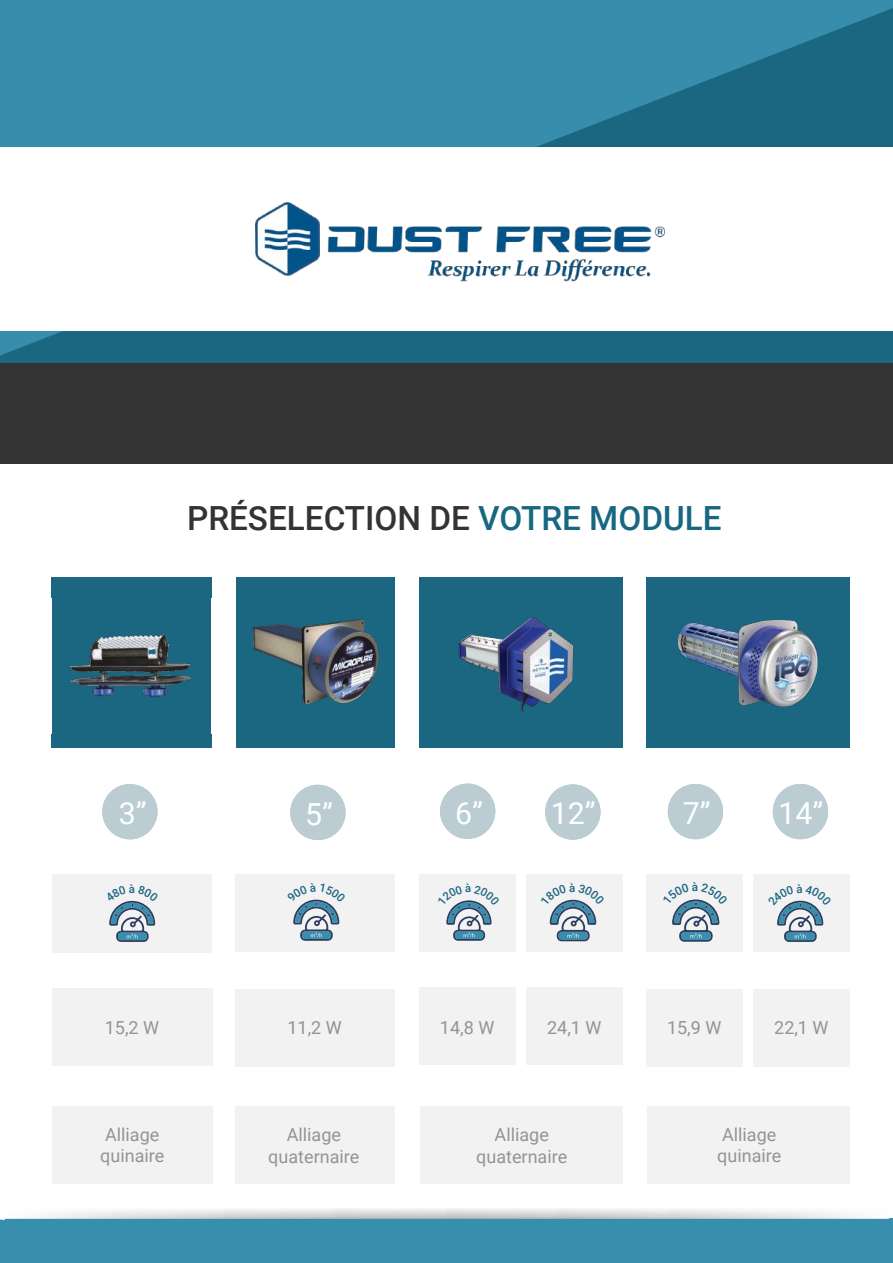
<style>
.page{position:relative;width:893px;height:1263px;background:#fff}
.page>*{position:absolute;margin:0;border:0;box-sizing:border-box;transform-origin:0 0}
.t1{font:500 33.3px "Roboto";color:#333}
.t2{font:30.3px "Roboto";color:#fff}
.t3{font:18px/21.6px "Roboto";color:#949496}
.t4{font:18px "Roboto";color:#939396}
.t5{font:500 11.4px "Roboto";color:#1c6682}
.s1{color:#186781}
</style>
<div class="page">
<div style="left:753px;top:874px;width:97px;height:77px;background:#f2f2f2"></div>
<div style="left:52px;top:874px;width:160px;height:78px;background:#f2f2f2"></div>
<div style="left:0;top:0;width:893px;height:364px;background:#368eac"></div>
<svg style="left:0;top:8px;width:893px;height:355px"></svg>
<div style="left:0;top:1218px;width:893px;height:45px;background:#378ead"></div>
<img style="left:4px;top:1208px;width:885px;height:11px">
<div style="left:0;top:147px;width:893px;height:184px;background:#fff"></div>
<div style="left:0;top:363px;width:893px;height:100px;background:#333"></div>
<div style="left:236px;top:577px;width:159px;height:170px;background:#1b6681"></div>
<div style="left:235px;top:874px;width:160px;height:78px;background:#f2f2f2"></div>
<div style="left:235px;top:989px;width:160px;height:77px;background:#f2f2f2"></div>
<div style="left:290px;top:785px;width:56px;height:55px;background:#bcccd3;border-radius:28px"></div>
<div style="left:235px;top:1106px;width:160px;height:78px;background:#f2f2f2"></div>
<div style="left:647px;top:577px;width:203px;height:170px;background:#1b6681"></div>
<div style="left:646px;top:874px;width:97px;height:78px;background:#f2f2f2"></div>
<div style="left:646px;top:989px;width:97px;height:77px;background:#f2f2f2"></div>
<div style="left:753px;top:989px;width:97px;height:77px;background:#f2f2f2"></div>
<div style="left:668px;top:784px;width:55px;height:55px;background:#bcccd3;border-radius:28px"></div>
<div style="left:773px;top:784px;width:55px;height:55px;background:#bcccd3;border-radius:28px"></div>
<div style="left:648px;top:1106px;width:202px;height:78px;background:#f2f2f2"></div>
<div style="left:419px;top:577px;width:204px;height:171px;background:#1b6681"></div>
<div style="left:440px;top:784px;width:55px;height:55px;background:#bcccd3;border-radius:28px"></div>
<div style="left:545px;top:784px;width:55px;height:56px;background:#bcccd3;border-radius:28px"></div>
<div style="left:419px;top:874px;width:97px;height:77px;background:#f2f2f2"></div>
<div style="left:526px;top:874px;width:97px;height:77px;background:#f2f2f2"></div>
<div style="left:420px;top:1106px;width:202px;height:77px;background:#f2f2f2"></div>
<div style="left:419px;top:988px;width:97px;height:77px;background:#f2f2f2"></div>
<div style="left:526px;top:988px;width:96px;height:77px;background:#f2f2f2"></div>
<div style="left:52px;top:577px;width:160px;height:171px;background:#1b6681"></div>
<div style="left:52px;top:988px;width:160px;height:78px;background:#f2f2f2"></div>
<div style="left:102px;top:784px;width:56px;height:55px;background:#bcccd3;border-radius:28px"></div>
<div style="left:52px;top:1106px;width:160px;height:77px;background:#f2f2f2"></div>
<img style="left:677px;top:619px;width:141px;height:88px">
<img style="left:69px;top:634px;width:123px;height:63px">
<img style="left:253px;top:619px;width:126px;height:86px">
<img style="left:459px;top:617px;width:115px;height:95px">
<img style="left:255px;top:203px;width:409px;height:79px">
<svg style="left:109px;top:900px;width:47px;height:42px"></svg>
<svg style="left:777px;top:900px;width:47px;height:42px"></svg>
<svg style="left:293px;top:899px;width:47px;height:42px"></svg>
<svg style="left:446px;top:900px;width:46px;height:41px"></svg>
<svg style="left:549px;top:899px;width:48px;height:42px"></svg>
<svg style="left:672px;top:899px;width:48px;height:43px"></svg>
<h1 class="t1" style="left:187px;top:495px;width:536px">PRÉSELECTION DE <span class="s1">VOTRE MODULE</span></h1>
<h2 class="t2" style="left:119px;top:792px;width:29px">3”</h2>
<h2 class="t2" style="left:305px;top:793px;width:29px">5”</h2>
<h2 class="t2" style="left:455px;top:792px;width:29px">6”</h2>
<h2 class="t2" style="left:551px;top:792px;width:46px">12”</h2>
<h2 class="t2" style="left:683px;top:792px;width:29px">7”</h2>
<h2 class="t2" style="left:778px;top:792px;width:46px">14”</h2>
<p class="t5" style="left:129px;top:881px;width:8px">à</p>
<p class="t3" style="left:105px;top:1016px;width:56px">15,2 W</p>
<p class="t4" style="left:287px;top:1015px;width:56px">11,2 W</p>
<p class="t3" style="left:440px;top:1016px;width:56px">14,8 W</p>
<p class="t3" style="left:547px;top:1016px;width:56px">24,1 W</p>
<p class="t3" style="left:667px;top:1016px;width:56px">15,9 W</p>
<p class="t3" style="left:774px;top:1016px;width:56px">22,1 W</p>
<p class="t3" style="left:100px;top:1123px;width:66px">Alliage quinaire</p>
<p class="t3" style="left:717px;top:1123px;width:66px">Alliage quinaire</p>
<p class="t3" style="left:268px;top:1123px;width:93px;text-align:center">Alliage quaternaire</p>
<p class="t3" style="left:476px;top:1123px;width:93px;text-align:center">Alliage quaternaire</p>
</div>
